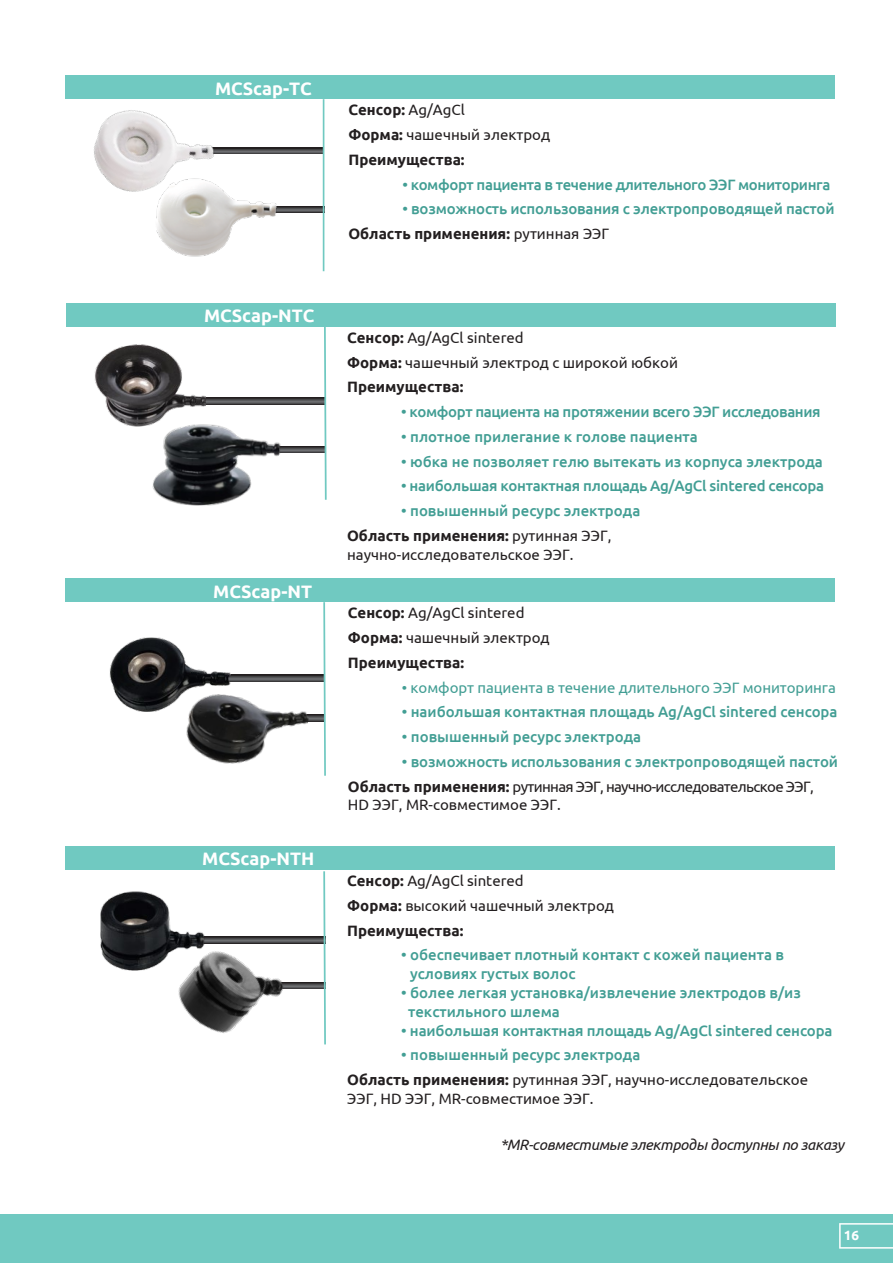
<style>
.page{position:relative;width:893px;height:1263px;background:#fff}
.page>*{position:absolute;margin:0;border:0;box-sizing:border-box;transform-origin:0 0}
.t1{font:700 18px "Ubuntu";color:#fff}
.t2{font:500 15px/24.8px "Ubuntu";letter-spacing:-.005em;color:#429e94}
.t3{font:15px/24.8px "Ubuntu";color:#231f20}
.t4{font:500 15px "Ubuntu";letter-spacing:-.025em;color:#429e94}
.t5{font:700 15px/24.8px "Ubuntu";color:#231f20}
.t6{font:15px "Ubuntu";letter-spacing:-.005em;color:#429e94}
.t7{font:italic 15px "Ubuntu";letter-spacing:-.02em;color:#231f20}
.t8{font:700 13.5px "Ubuntu";color:#fff}
.s1{font-weight:400}
.s2{font-weight:700;color:#231f20}
.s3{font-weight:400;color:#231f20}
.s4{font-weight:700}
.s5{font-weight:500;color:#429e94}
</style>
<div class="page">
<div style="left:0;top:1214px;width:893px;height:49px;background:#70c9c1"></div>
<svg style="left:839px;top:1223px;width:54px;height:25px"></svg>
<svg style="left:243px;top:675px;width:79px;height:7px"></svg>
<svg style="left:310px;top:714px;width:12px;height:7px"></svg>
<img style="left:109px;top:637px;width:134px;height:75px">
<img style="left:178px;top:689px;width:132px;height:75px">
<svg style="left:296px;top:936px;width:26px;height:7px"></svg>
<svg style="left:296px;top:982px;width:26px;height:7px"></svg>
<img style="left:100px;top:891px;width:70px;height:80px">
<img style="left:151px;top:917px;width:145px;height:116px">
<svg style="left:304px;top:446px;width:19px;height:7px"></svg>
<svg style="left:205px;top:397px;width:118px;height:7px"></svg>
<img style="left:152px;top:400px;width:152px;height:106px">
<img style="left:94px;top:344px;width:111px;height:87px">
<svg style="left:228px;top:148px;width:95px;height:6px"></svg>
<svg style="left:280px;top:206px;width:43px;height:6px"></svg>
<img style="left:65px;top:75px;width:163px;height:117px">
<div style="left:65px;top:76px;width:770px;height:23px;background:#70c9c1"></div>
<div style="left:65px;top:579px;width:769px;height:23px;background:#70c9c1"></div>
<div style="left:66px;top:303px;width:769px;height:24px;background:#70c9c1"></div>
<div style="left:65px;top:846px;width:769px;height:24px;background:#70c9c1"></div>
<hr style="left:323px;top:99px;width:1px;height:172px;background:#70c9c1">
<img style="left:149px;top:174px;width:131px;height:83px">
<svg style="left:322px;top:602px;width:4px;height:174px"></svg>
<svg style="left:323px;top:327px;width:4px;height:173px"></svg>
<svg style="left:322px;top:871px;width:4px;height:174px"></svg>
<p class="t1" style="left:215px;top:78px;width:98px">MCScap-TC</p>
<p class="t1" style="left:204px;top:305px;width:112px">MCScap-NTC</p>
<p class="t1" style="left:213px;top:581px;width:100px">MCScap-NT</p>
<p class="t1" style="left:202px;top:848px;width:114px">MCScap-NTH</p>
<p class="t5" style="left:348px;top:97px;width:203px">Сенсор: <span class="s1">Ag/AgCl<br></span>Форма: <span class="s1">чашечный электрод<br></span>Преимущества:</p>
<p class="t4" style="left:402px;top:175px;width:430px">• комфорт пациента в течение длительного ЭЭГ мониторинга</p>
<p class="t2" style="left:348px;top:196px;width:488px;text-indent:54px">• возможность использования с электропроводящей пастой<br><span class="s2">Область применения:</span> <span class="s3">рутинная ЭЭГ</span></p>
<p class="t3" style="left:347px;top:325px;width:332px"><span class="s4">Сенсор:</span> Ag/AgCl sintered<br><span class="s4">Форма:</span> чашечный электрод с широкой юбкой<br><span class="s4">Преимущества:</span></p>
<p class="t4" style="left:401px;top:402px;width:421px">• комфорт пациента на протяжении всего ЭЭГ исследования</p>
<p class="t2" style="left:401px;top:423px;width:298px">• плотное прилегание к голове пациента</p>
<p class="t2" style="left:401px;top:448px;width:423px">• юбка не позволяет гелю вытекать из корпуса электрода</p>
<p class="t2" style="left:401px;top:473px;width:425px">• наибольшая контактная площадь Ag/AgCl sintered сенсора</p>
<p class="t2" style="left:347px;top:498px;width:295px;text-indent:54px">• повышенный ресурс электрода<br><span class="s2">Область применения:</span> <span class="s3">рутинная ЭЭГ,</span></p>
<p class="t3" style="left:347px;top:541px;width:228px">научно-исследовательское ЭЭГ.</p>
<p class="t3" style="left:348px;top:600px;width:203px"><span class="s4">Сенсор:</span> Ag/AgCl sintered<br><span class="s4">Форма:</span> чашечный электрод<br><span class="s4">Преимущества:</span></p>
<p class="t6" style="left:402px;top:678px;width:435px">• комфорт пациента в течение длительного ЭЭГ мониторинга</p>
<p class="t2" style="left:402px;top:699px;width:437px">• наибольшая контактная площадь Ag/AgCl sintered сенсора</p>
<p class="t2" style="left:402px;top:724px;width:241px">• повышенный ресурс электрода</p>
<p class="t2" style="left:348px;top:749px;width:492px;text-indent:54px">• возможность использования с электропроводящей пастой<br><span class="s2">Область применения:</span> <span class="s3">рутинная ЭЭГ, научно-исследовательское ЭЭГ,</span></p>
<p class="t3" style="left:348px;top:792px;width:214px">HD ЭЭГ, MR-совместимое ЭЭГ.</p>
<p class="t3" style="left:347px;top:868px;width:268px"><span class="s4">Сенсор:</span> Ag/AgCl sintered<br><span class="s4">Форма:</span> высокий чашечный электрод<br><span class="s4">Преимущества:</span></p>
<p class="t2" style="left:410px;top:945px;width:375px;line-height:18.8px;text-indent:-9px">• обеспечивает плотный контакт с кожей пациента в условиях густых волос</p>
<p class="t2" style="left:408px;top:983px;width:394px;line-height:18.8px;text-indent:-7px">• более легкая установка/извлечение электродов в/из текстильного шлема</p>
<p class="t2" style="left:401px;top:1017px;width:433px">• наибольшая контактная площадь Ag/AgCl sintered сенсора</p>
<p class="t3" style="left:347px;top:1042px;width:462px;text-indent:54px"><span class="s5">• повышенный ресурс электрода<br></span><span class="s4">Область применения:</span> рутинная ЭЭГ, научно-исследовательское</p>
<p class="t3" style="left:347px;top:1085px;width:248px">ЭЭГ, HD ЭЭГ, MR-совместимое ЭЭГ.</p>
<p class="t7" style="left:500px;top:1135px;width:345px">*MR-совместимые электроды доступны по заказу</p>
<p class="t8" style="left:844px;top:1227px;width:17px">16</p>
</div>
